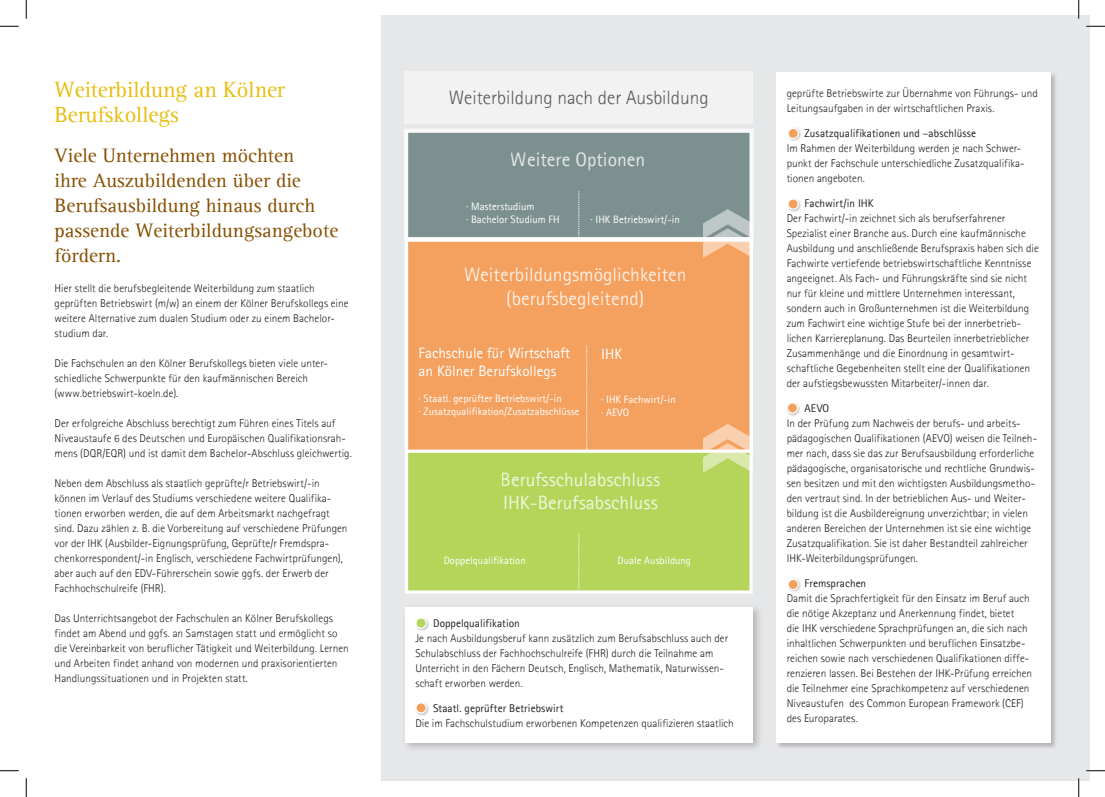
<style>
.page{position:relative;width:1105px;height:797px;background:#fff}
.page>*{position:absolute;margin:0;border:0;box-sizing:border-box;transform-origin:0 0}
.t1{font:22.5px/25px "Agfa Rotis Serif";letter-spacing:-.005em;color:#e7be11}
.t2{font:20px/25px "Agfa Rotis Serif";color:#874f00}
.t3{font:19.5px/23.4px "Agfa Rotis Sans Serif";color:#fff;text-align:center}
.t4{font:19.38px/23.2px "Agfa Rotis Sans Serif";color:#fff}
.t5{font:300 19.38px "Agfa Rotis Sans Serif";color:#57585a}
.t6{font:15px/18px "Agfa Rotis Sans Serif";color:#fff}
.t7{font:300 11.25px/15px "Agfa Rotis Sans Serif";color:#231f20}
.t8{font:11.25px "Agfa Rotis Sans Serif";letter-spacing:.005em;color:#231f20}
.t9{font:10.75px/12.9px "Agfa Rotis Sans Serif";color:#fff}
</style>
<div class="page">
<div style="left:381px;top:16px;width:708px;height:765px;background:#e6e7e9"></div>
<svg style="left:404px;top:129px;width:350px;height:112px;background:#859797"></svg>
<div style="left:405px;top:238px;width:348px;height:211px;background:#f4a05e"></div>
<svg style="left:405px;top:449px;width:348px;height:144px;background:#b8d664"></svg>
<svg style="left:578px;top:533px;width:1px;height:58px"></svg>
<svg style="left:586px;top:345px;width:1px;height:106px"></svg>
<svg style="left:703px;top:424px;width:50px;height:49px;background:#e6d39c"></svg>
<svg style="left:703px;top:209px;width:50px;height:49px;background:#ccc0b1"></svg>
<div style="left:405px;top:71px;width:348px;height:53px;background:#f2f2f3"></div>
<svg style="left:578px;top:191px;width:1px;height:46px"></svg>
<div style="left:776px;top:71px;width:282px;height:678px;background:#231f20;opacity:.25"></div>
<div style="left:776px;top:72px;width:274px;height:670px;background:#fff"></div>
<div style="left:401px;top:604px;width:362px;height:149px;background:#231f20;opacity:.25"></div>
<div style="left:405px;top:607px;width:348px;height:135px;background:#fff"></div>
<div style="left:415px;top:701px;width:15px;height:15px;background:#231f20;opacity:.25"></div>
<div style="left:416px;top:702px;width:10px;height:11px;background:#f4a05d;border-radius:50%"></div>
<div style="left:415px;top:702px;width:12px;height:11px;border:1px solid #fff;border-radius:50%"></div>
<div style="left:787px;top:127px;width:15px;height:15px;background:#231f20;opacity:.25"></div>
<div style="left:788px;top:128px;width:10px;height:10px;background:#f4a05d;border-radius:50%"></div>
<div style="left:787px;top:128px;width:12px;height:11px;border:1px solid #fff;border-radius:50%"></div>
<div style="left:787px;top:198px;width:15px;height:14px;background:#231f20;opacity:.25"></div>
<svg style="left:788px;top:199px;width:10px;height:10px"></svg>
<div style="left:787px;top:198px;width:12px;height:12px;border:1px solid #fff;border-radius:50%"></div>
<div style="left:415px;top:616px;width:15px;height:15px;background:#231f20;opacity:.25"></div>
<svg style="left:416px;top:618px;width:10px;height:10px"></svg>
<div style="left:415px;top:617px;width:12px;height:12px;border:1px solid #fff;border-radius:50%"></div>
<div style="left:786px;top:401px;width:15px;height:15px;background:#231f20;opacity:.25"></div>
<div style="left:787px;top:403px;width:10px;height:10px;background:#f4a05d;border-radius:50%"></div>
<div style="left:787px;top:402px;width:11px;height:11px;border:1px solid #fff;border-radius:50%"></div>
<div style="left:787px;top:578px;width:15px;height:15px;background:#231f20;opacity:.25"></div>
<div style="left:788px;top:579px;width:10px;height:10px;background:#f4a05d;border-radius:50%"></div>
<div style="left:787px;top:579px;width:12px;height:11px;border:1px solid #fff;border-radius:50%"></div>
<svg style="left:0;top:25px;width:19px;height:2px"></svg>
<svg style="left:1086px;top:25px;width:19px;height:2px"></svg>
<svg style="left:0;top:770px;width:19px;height:1px"></svg>
<svg style="left:1086px;top:770px;width:19px;height:1px"></svg>
<svg style="left:25px;top:0;width:2px;height:19px"></svg>
<svg style="left:25px;top:778px;width:2px;height:19px"></svg>
<svg style="left:1078px;top:0;width:1px;height:19px"></svg>
<svg style="left:1078px;top:778px;width:1px;height:19px"></svg>
<h1 class="t1" style="left:55px;top:77px;width:232px">Weiterbildung an Kölner<br>Berufskollegs</h1>
<h2 class="t2" style="left:55px;top:143px;width:285px">Viele Unternehmen möchten<br>ihre Auszubildenden über die<br>Berufsausbildung hinaus durch passende Weiterbildungsangebote fördern.</h2>
<p class="t7" style="left:55px;top:281px;width:295px">Hier stellt die berufsbegleitende Weiterbildung zum staatlich geprüften Betriebswirt (m/w) an einem der Kölner Berufskollegs eine weitere Alternative zum dualen Studium oder zu einem Bachelor&shy;studium dar.</p>
<p class="t7" style="left:55px;top:356px;width:275px">Die Fachschulen an den Kölner Berufskollegs bieten viele unter&shy;schiedliche Schwerpunkte für den kaufmännischen Bereich (www.betriebswirt-koeln.de).</p>
<p class="t7" style="left:55px;top:416px;width:299px">Der erfolgreiche Abschluss berechtigt zum Führen eines Titels auf<br>Niveaustaufe 6 des Deutschen und Europäischen Qualifikationsrah&shy;mens (DQR/EQR) und ist damit dem Bachelor-Abschluss gleichwertig.</p>
<p class="t7" style="left:55px;top:476px;width:294px">Neben dem Abschluss als staatlich geprüfte/r Betriebswirt/-in können im Verlauf des Studiums verschiedene weitere Qualifika&shy;tionen erworben werden, die auf dem Arbeitsmarkt nachgefragt sind. Dazu zählen z. B. die Vorbereitung auf verschiedene Prüfungen vor der IHK (Ausbilder-Eignungsprüfung, Geprüfte/r Fremdspra&shy;chenkorrespondent/-in Englisch, verschiedene Fachwirtprüfungen), aber auch auf den EDV-Führerschein sowie ggfs. der Erwerb der Fachhochschulreife (FHR).</p>
<p class="t7" style="left:55px;top:611px;width:296px">Das Unterrichtsangebot der Fachschulen an Kölner Berufskollegs findet am Abend und ggfs. an Samstagen statt und ermöglicht so die Vereinbarkeit von beruflicher Tätigkeit und Weiterbildung. Lernen und Arbeiten findet anhand von modernen und praxisorientierten Handlungssituationen und in Projekten statt.</p>
<p class="t8" style="left:433px;top:617px;width:88px">Doppelqualifikation</p>
<h3 class="t5" style="left:449px;top:85px;width:262px">Weiterbildung nach der Ausbildung</h3>
<p class="t7" style="left:787px;top:86px;width:253px">geprüfte Betriebswirte zur Übernahme von Führungs- und<br>Leitungsaufgaben in der wirtschaftlichen Praxis.</p>
<p class="t8" style="left:804px;top:127px;width:173px">Zusatzqualifikationen und –abschlüsse</p>
<p class="t7" style="left:787px;top:141px;width:239px">Im Rahmen der Weiterbildung werden je nach Schwer&shy;punkt der Fachschule unterschiedliche Zusatzqualifika&shy;tionen angeboten.</p>
<p class="t8" style="left:804px;top:197px;width:71px">Fachwirt/in IHK</p>
<p class="t7" style="left:787px;top:211px;width:254px">Der Fachwirt/-in zeichnet sich als berufserfahrener Spezialist einer Branche aus. Durch eine kaufmännische Ausbildung und anschließende Berufspraxis haben sich die Fachwirte vertiefende betriebswirtschaftliche Kenntnisse angeeignet. Als Fach- und Führungskräfte sind sie nicht nur für kleine und mittlere Unternehmen interessant, sondern auch in Großunternehmen ist die Weiterbildung zum Fachwirt eine wichtige Stufe bei der innerbetrieb&shy;lichen Karriereplanung. Das Beurteilen innerbetrieblicher Zusammenhänge und die Einordnung in gesamtwirt&shy;schaftliche Gegebenheiten stellt eine der Qualifikationen der aufstiegsbewussten Mitarbeiter/-innen dar.</p>
<p class="t8" style="left:804px;top:402px;width:26px">AEVO</p>
<p class="t7" style="left:787px;top:416px;width:252px">In der Prüfung zum Nachweis der berufs- und arbeits&shy;pädagogischen Qualifikationen (AEVO) weisen die Teilneh&shy;mer nach, dass sie das zur Berufsausbildung erforderliche pädagogische, organisatorische und rechtliche Grundwis&shy;sen besitzen und mit den wichtigsten Ausbildungsmetho&shy;den vertraut sind. In der betrieblichen Aus- und Weiter&shy;bildung ist die Ausbildereignung unverzichtbar; in vielen anderen Bereichen der Unternehmen ist sie eine wichtige Zusatzqualifikation. Sie ist daher Bestandteil zahlreicher IHK-Weiterbildungsprüfungen.</p>
<p class="t8" style="left:804px;top:576px;width:63px">Fremsprachen</p>
<p class="t7" style="left:787px;top:591px;width:247px">Damit die Sprachfertigkeit für den Einsatz im Beruf auch die nötige Akzeptanz und Anerkennung findet, bietet<br>die IHK verschiedene Sprachprüfungen an, die sich nach inhaltlichen Schwerpunkten und beruflichen Einsatzbe&shy;reichen sowie nach verschiedenen Qualifikationen diffe&shy;renzieren lassen. Bei Bestehen der IHK-Prüfung erreichen die Teilnehmer eine Sprachkompetenz auf verschiedenen Niveaustufen des Common European Framework (CEF) des Europarates.</p>
<h3 class="t3" style="left:511px;top:147px;width:136px">Weitere Optionen</h3>
<p class="t9" style="left:466px;top:199px;width:95px">· Masterstudium<br>· Bachelor Studium FH</p>
<p class="t9" style="left:591px;top:212px;width:91px">· IHK Betriebswirt/-in</p>
<h3 class="t3" style="left:464px;top:263px;width:224px">Weiterbildungsmöglichkeiten (berufsbegleitend)</h3>
<h3 class="t6" style="left:419px;top:343px;width:153px">Fachschule für Wirtschaft an Kölner Berufskollegs</h3>
<p class="t9" style="left:419px;top:391px;width:162px">· Staatl. geprüfter Betriebswirt/-in<br>· Zusatzqualifikation/Zusatzabschlüsse</p>
<h3 class="t6" style="left:601px;top:345px;width:22px">IHK</h3>
<p class="t9" style="left:601px;top:393px;width:76px">· IHK Fachwirt/-in · AEVO</p>
<h3 class="t4" style="left:501px;top:467px;width:161px">Berufsschulabschluss<br>IHK-Berufsabschluss</h3>
<p class="t9" style="left:444px;top:554px;width:84px">Doppelqualifikation</p>
<p class="t9" style="left:618px;top:554px;width:75px">Duale Ausbildung</p>
<p class="t7" style="left:415px;top:631px;width:314px">Je nach Ausbildungsberuf kann zusätzlich zum Berufsabschluss auch der Schulabschluss der Fachhochschulreife (FHR) durch die Teilnahme am Unterricht in den Fächern Deutsch, Englisch, Mathematik, Naturwissen&shy;schaft erworben werden.</p>
<p class="t8" style="left:433px;top:702px;width:132px">Staatl. geprüfter Betriebswirt</p>
<p class="t7" style="left:415px;top:716px;width:320px">Die im Fachschulstudium erworbenen Kompetenzen qualifizieren staatlich</p>
</div>
